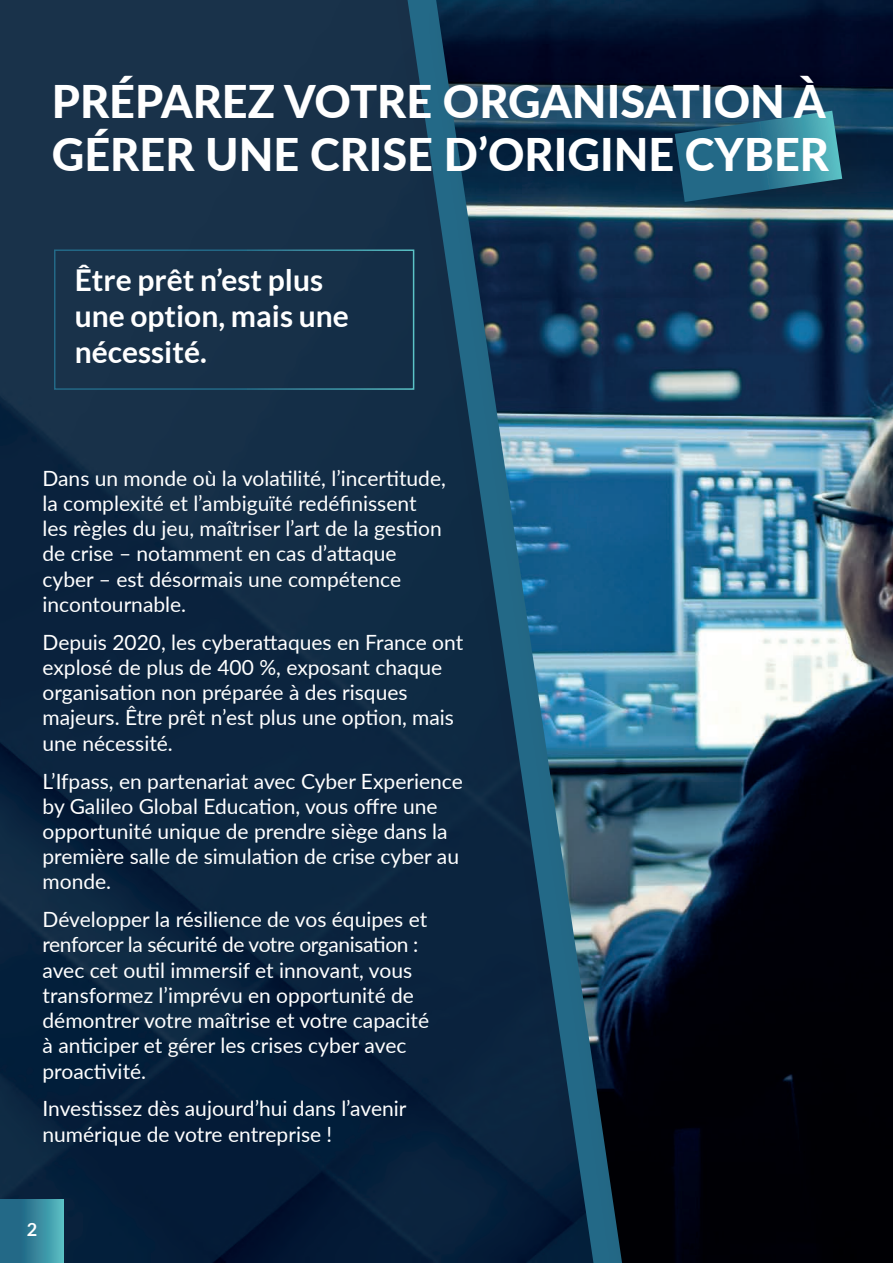
<style>
.page{position:relative;width:893px;height:1263px;background:#fff}
.page>*{position:absolute;margin:0;border:0;box-sizing:border-box;transform-origin:0 0}
.t1{font:800 45px/52.5px "Lato";color:#fff}
.t2{font:700 30px/36px "Lato";color:#fff}
.t3{font:21px/25.2px "Lato";color:#fff}
.t4{font:700 18px "Lato";color:#fff}
</style>
<div class="page">
<img style="left:0;top:0;width:375px;height:1263px">
<div style="left:375px;top:0;width:518px;height:1263px;background:#231f20;opacity:.2"></div>
<svg style="left:408px;top:0;width:14px;height:1263px;background:#102c45"></svg>
<div style="left:422px;top:0;width:471px;height:1263px;background:#231f20;opacity:.2"></div>
<img style="left:436px;top:0;width:457px;height:1263px">
<div style="left:663px;top:99px;width:230px;height:163px;background:#231f20;opacity:.2"></div>
<svg style="left:675px;top:111px;width:167px;height:91px;background:#286b84"></svg>
<svg style="left:0;top:1199px;width:64px;height:64px;background:#34859b"></svg>
<h1 class="t1" style="left:52px;top:73px;width:779px">PRÉPAREZ VOTRE ORGANISATION À<br>GÉRER UNE CRISE D’ORIGINE CYBER</h1>
<h2 class="t2" style="left:75px;top:262px;width:276px">Être prêt n’est plus une option, mais une nécessité.</h2>
<p class="t3" style="left:43px;top:465px;width:405px">Dans un monde où la volatilité, l’incertitude, la complexité et l’ambiguïté redéfinissent les règles du jeu, maîtriser l’art de la gestion de crise – notamment en cas d’attaque cyber – est désormais une compétence incontournable.</p>
<p class="t3" style="left:43px;top:629px;width:422px">Depuis 2020, les cyberattaques en France ont explosé de plus de 400 %, exposant chaque organisation non préparée à des risques majeurs. Être prêt n’est plus une option, mais une nécessité.</p>
<p class="t3" style="left:43px;top:767px;width:422px">L’Ifpass, en partenariat avec Cyber Experience by Galileo Global Education, vous offre une opportunité unique de prendre siège dans la première salle de simulation de crise cyber au monde.</p>
<p class="t3" style="left:43px;top:906px;width:388px">Développer la résilience de vos équipes et renforcer la sécurité de votre organisation : avec cet outil immersif et innovant, vous transformez l’imprévu en opportunité de démontrer votre maîtrise et votre capacité à anticiper et gérer les crises cyber avec proactivité.</p>
<p class="t3" style="left:43px;top:1095px;width:365px">Investissez dès aujourd’hui dans l’avenir numérique de votre entreprise !</p>
<p class="t4" style="left:27px;top:1219px;width:12px">2</p>
</div>
